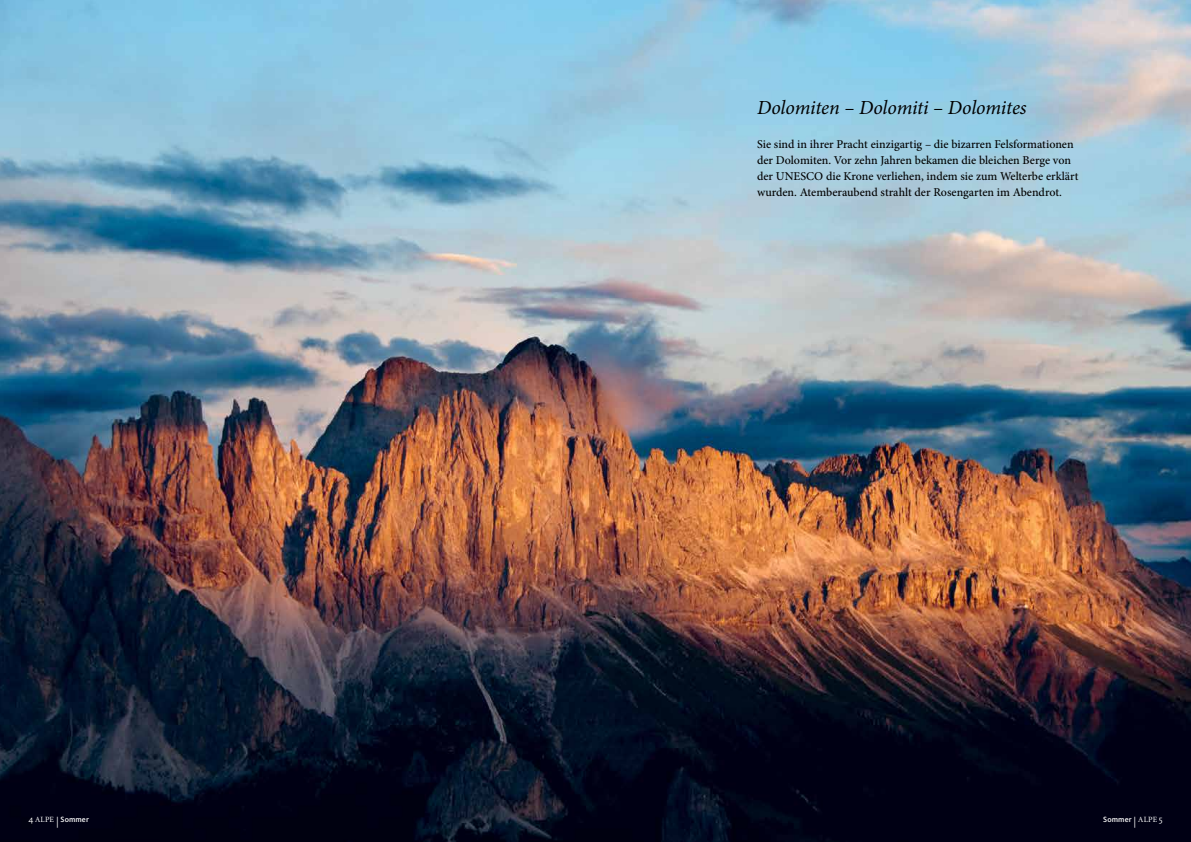
<style>
.page{position:relative;width:1191px;height:842px;background:#fff}
.page>*{position:absolute;margin:0;border:0;box-sizing:border-box;transform-origin:0 0}
.t1{font:italic 20px "Minion Pro";letter-spacing:-.01em;color:#000}
.t2{font:500 12px/16px "Minion Pro";color:#000}
.t3{font:500 7.9px "Kievit";letter-spacing:.01em;color:#fff}
.s1{font-weight:400;font-size:9px}
.s2{font-family:"Minion";font-weight:400;font-size:8px}
.s3{font-family:"Minion";font-weight:400;font-size:11px}
</style>
<div class="page">
<img style="left:0;top:0;width:1191px;height:842px">
<p class="t3" style="left:28px;top:814px;width:62px"><span class="s1">4</span> <span class="s2">ALPE</span> <span class="s3">|</span> Sommer</p>
<h1 class="t1" style="left:757px;top:94px;width:271px">Dolomiten – Dolomiti – Dolomites</h1>
<p class="t2" style="left:757px;top:136px;width:323px">Sie sind in ihrer Pracht einzigartig – die bizarren Felsformationen der Dolomiten. Vor zehn Jahren bekamen die bleichen Berge von der UNESCO die Krone verliehen, indem sie zum Welterbe erklärt wurden. Atemberaubend strahlt der Rosengarten im Abendrot.</p>
<p class="t3" style="left:1103px;top:814px;width:61px">Sommer <span class="s3">|</span> <span class="s2">ALPE</span> <span class="s1">5</span></p>
</div>
